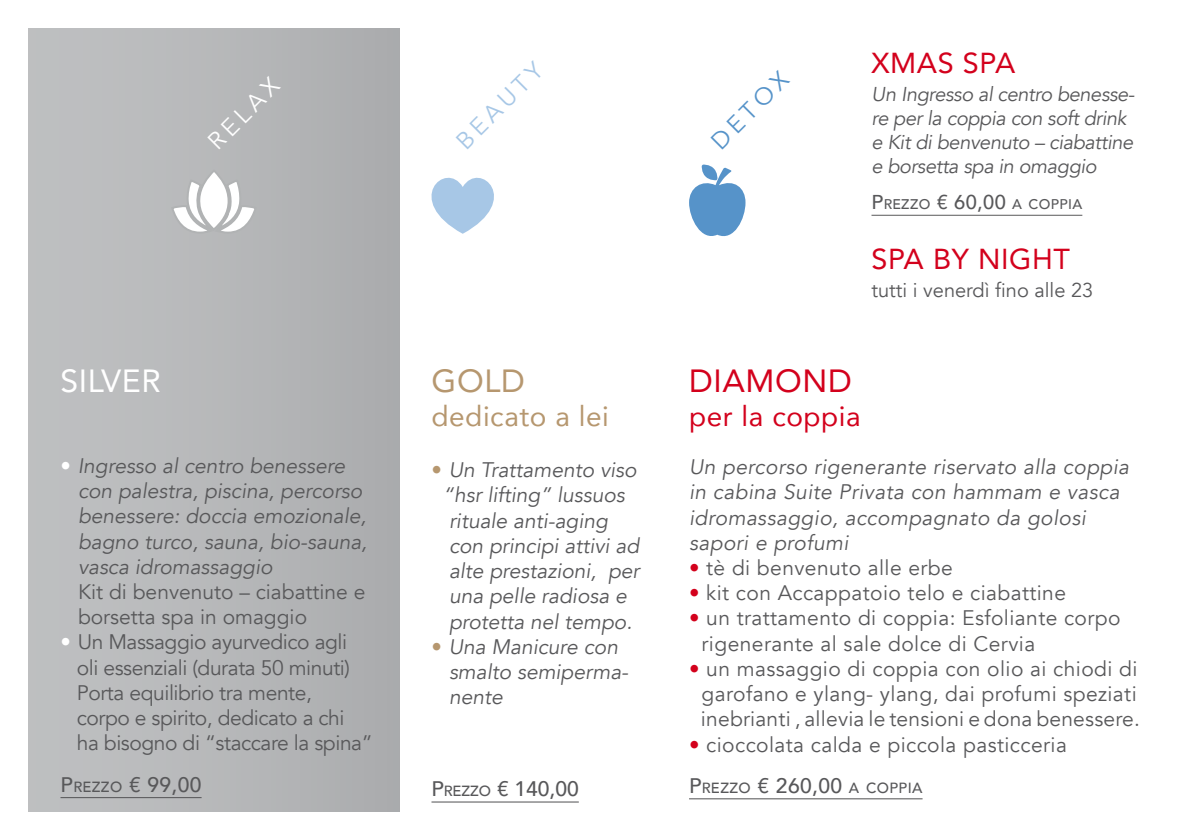
<style>
.page{position:relative;width:1191px;height:840px;background:#fff}
.page>*{position:absolute;margin:0;border:0;box-sizing:border-box;transform-origin:0 0}
.t1{font:32px "Avenir";letter-spacing:.02em;color:#d3011c}
.t2{font:32px "Avenir";letter-spacing:.02em;color:#fff}
.t3{font:32px "Avenir";color:#b6976f}
.t4{font:28.8px "Avenir";letter-spacing:.02em;color:#d3011c}
.t5{font:28px "Avenir";letter-spacing:.02em;color:#b6976f}
.t6{font:28px "Avenir";letter-spacing:.02em;color:#d3011c}
.t7{font:24px "Avenir";color:#a7c7e6}
.t8{font:24px "Avenir";color:#fff}
.t9{font:24px "Avenir";color:#5693c9}
.t10{font:italic 21px/25.2px "Avenir";color:#58585a}
.t11{font:21px/25.2px "Avenir";letter-spacing:.02em;color:#58585a}
.t12{font:21px/25.2px "Avenir";letter-spacing:-.02em;color:#58585a}
.t13{font:italic 21px/25.2px "Avenir";letter-spacing:.02em;color:#58585a}
.t14{font:21px/25.2px "Avenir";color:#58585a}
.t15{font:500 21px "Avenir";color:#58585a}
.t16{font:italic 20px/24px "Avenir";letter-spacing:-.02em;color:#58585a}
.t17{font:20px "Avenir";color:#58585a}
.t18{font:500 14.6px "Avenir";letter-spacing:.03em;color:#58585a}
.t19{font:500 14px "Avenir";letter-spacing:.03em;color:#58585a}
.s1{font-style:normal;color:#fff}
.s2{color:#fff}
.s3{font-size:14.6px}
.s4{font-size:20px}
.s5{font-style:normal;color:#b6976f}
.s6{color:#d3011c}
.s7{font-size:21px}
</style>
<div class="page">
<div style="left:28px;top:28px;width:371px;height:783px;background:#b7b8ba"></div>
<svg style="left:174px;top:172px;width:80px;height:60px"></svg>
<svg style="left:689px;top:164px;width:56px;height:73px"></svg>
<svg style="left:431px;top:177px;width:63px;height:57px"></svg>
<hr style="left:431px;top:801px;width:148px;height:1px;background:#58585a">
<hr style="left:689px;top:797px;width:233px;height:1px;background:#58585a">
<hr style="left:60px;top:796px;width:142px;height:1px;background:#58585a">
<hr style="left:871px;top:215px;width:211px;height:1px;background:#58585a">
<p class="t8" style="left:202px;top:135px;width:91px;rotate:-45deg">RELAX</p>
<h1 class="t2" style="left:60px;top:355px;width:102px">SILVER</h1>
<p class="t10" style="left:78px;top:453px;width:291px;text-indent:-18px"><span class="s1">•</span> Ingresso al centro benessere con palestra, piscina, percorso benessere: doccia emozionale, bagno turco, sauna, bio-sauna, vasca idromassaggio</p>
<p class="t14" style="left:78px;top:579px;width:289px">Kit di benvenuto – ciabattine e borsetta spa in omaggio</p>
<p class="t12" style="left:77px;top:629px;width:297px;text-indent:-16px"><span class="s2">•</span> Un Massaggio ayurvedico agli oli essenziali (durata 50 minuti)<br>Porta equilibrio tra mente,<br>corpo e spirito, dedicato a chi<br>ha bisogno di “staccare la spina”</p>
<p class="t15" style="left:60px;top:765px;width:143px">P<span class="s3">REZZO</span> € 99,00</p>
<p class="t7" style="left:450px;top:135px;width:113px;rotate:-45deg">BEAUTY</p>
<p class="t9" style="left:705px;top:135px;width:100px;rotate:-45deg">DETOX</p>
<h2 class="t4" style="left:871px;top:40px;width:145px">XMAS SPA</h2>
<p class="t16" style="left:871px;top:83px;width:265px">Un Ingresso al centro benesse&shy;re per la coppia con soft drink e Kit di benvenuto – ciabattine e borsetta spa in omaggio</p>
<p class="t19" style="left:871px;top:192px;width:212px"><span class="s4">P</span>REZZO <span class="s4">€ 60,00</span> A COPP IA</p>
<h2 class="t4" style="left:871px;top:236px;width:200px">SPA BY NIGHT</h2>
<p class="t17" style="left:871px;top:278px;width:223px">tutti i venerdì fino alle 23</p>
<h1 class="t3" style="left:431px;top:355px;width:95px">GOLD</h1>
<h3 class="t5" style="left:431px;top:393px;width:179px">dedicato a lei</h3>
<p class="t10" style="left:443px;top:457px;width:198px;text-indent:-12px"><span class="s5">•</span> Un Trattamento viso “hsr lifting” lussuos rituale anti-aging con principi attivi ad alte prestazioni, per una pelle radiosa e protetta nel tempo.</p>
<p class="t10" style="left:449px;top:634px;width:181px;text-indent:-18px"><span class="s5">•</span> Una Manicure con smalto semiperma&shy;nente</p>
<p class="t15" style="left:431px;top:770px;width:149px">P<span class="s3">REZZO</span> € 140,00</p>
<h1 class="t1" style="left:689px;top:355px;width:164px">DIAMOND</h1>
<h3 class="t6" style="left:689px;top:393px;width:173px">per la coppia</h3>
<p class="t13" style="left:689px;top:454px;width:441px">Un percorso rigenerante riservato alla coppia in cabina Suite Privata con hammam e vasca idromassaggio, accompagnato da golosi sapori e profumi</p>
<p class="t11" style="left:689px;top:555px;width:265px"><span class="s6">•</span> tè di benvenuto alle erbe</p>
<p class="t11" style="left:689px;top:580px;width:378px"><span class="s6">•</span> kit con Accappatoio telo e ciabattine</p>
<p class="t11" style="left:701px;top:605px;width:420px;text-indent:-13px"><span class="s6">•</span> un trattamento di coppia: Esfoliante corpo rigenerante al sale dolce di Cervia</p>
<p class="t11" style="left:689px;top:656px;width:452px;text-align:center"><span class="s6">•</span> un massaggio di coppia con olio ai chiodi di garofano e ylang- ylang, dai profumi speziati inebrianti , allevia le tensioni e dona benessere.</p>
<p class="t11" style="left:689px;top:731px;width:379px"><span class="s6">•</span> cioccolata calda e piccola pasticceria</p>
<p class="t18" style="left:689px;top:774px;width:235px"><span class="s7">P</span>REZZO <span class="s7">€ 260,00</span> A COPP IA</p>
</div>
